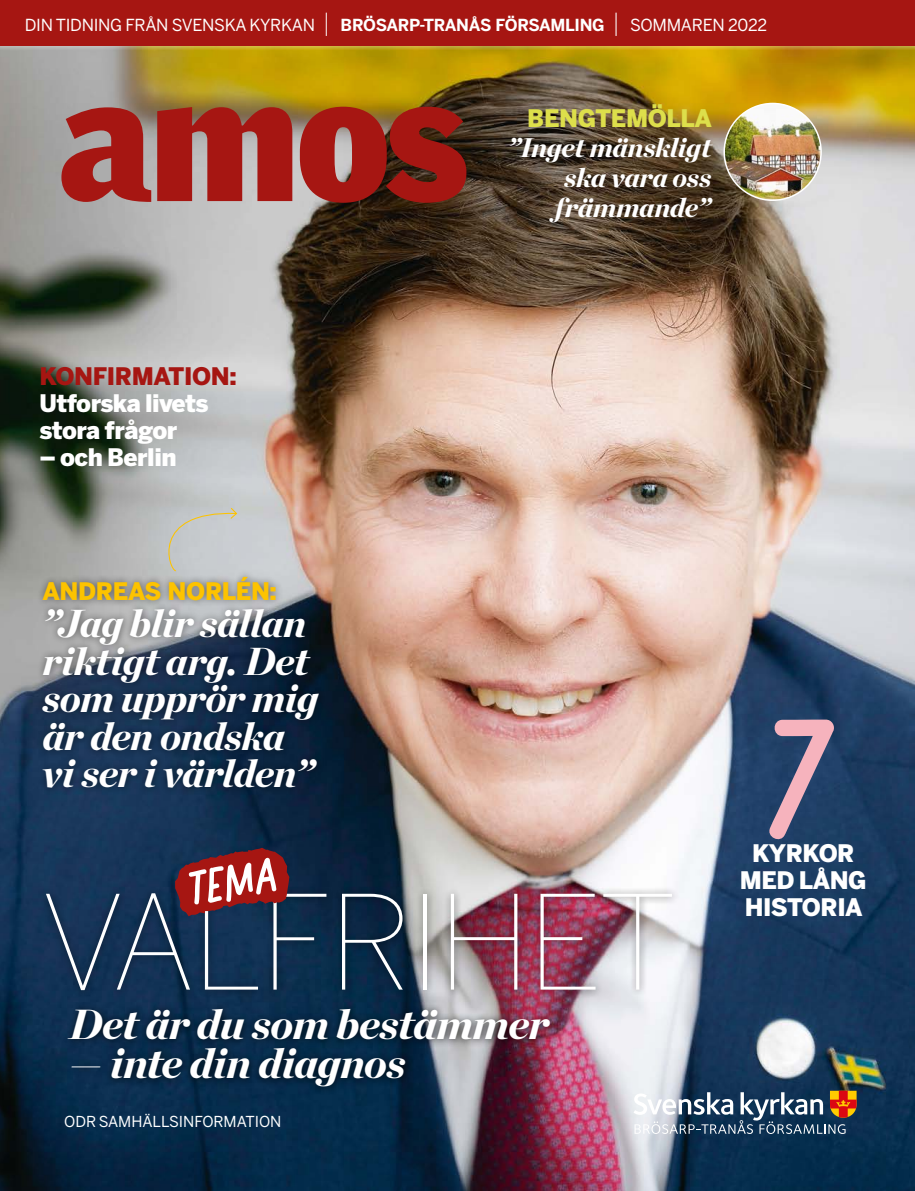
<style>
.page{position:relative;width:915px;height:1191px;background:#fff}
.page>*{position:absolute;margin:0;border:0;box-sizing:border-box;transform-origin:0 0}
.t1{font:163.5px "Post Box";color:#f6b3bd}
.t2{font:100 129.45px "Benton Sans";letter-spacing:-.03em;color:#fff}
.t3{font:45px "Post Box";color:#fff}
.t4{font:italic 900 42px "Chronicle Display";letter-spacing:-.015em;color:#fff}
.t5{font:italic 900 39px/37.5px "Chronicle Display";letter-spacing:-.015em;color:#fff}
.t6{font:italic 900 27px/30px "Chronicle Display";letter-spacing:-.01em;color:#fff;text-align:right}
.t7{font:900 24px/27px "Benton Sans";letter-spacing:-.02em;color:#fff}
.t8{font:900 24px "Benton Sans";letter-spacing:-.015em;color:#fdc300}
.t9{font:900 24px "Benton Sans";letter-spacing:-.015em;color:#a61612}
.t10{font:900 24px "Benton Sans";letter-spacing:-.015em;color:#dddf4b}
.t11{font:16.5px "Benton Sans";letter-spacing:-.02em;color:#fff}
.t12{font:15px "Benton Sans";letter-spacing:-.005em;color:#fff}
.s1{font-weight:300;font-size:24.75px}
.s2{font-weight:700}
</style>
<div class="page">
<img style="left:0;top:46px;width:914px;height:1145px">
<div style="left:36px;top:569px;width:291px;height:227px;background:#000;opacity:.5"></div>
<img style="left:724px;top:103px;width:96px;height:97px;border-radius:47px">
<div style="left:723px;top:103px;width:98px;height:98px;border:2px solid #fff;border-radius:50%"></div>
<svg style="left:149px;top:507px;width:89px;height:65px;background:#c4c7c5"></svg>
<div style="left:0;top:0;width:914px;height:46px;background:#a61612"></div>
<div style="left:40px;top:886px;width:640px;height:112px;background:#000;opacity:.5"></div>
<div style="left:62px;top:1002px;width:496px;height:93px;background:#000;opacity:.75"></div>
<svg style="left:175px;top:847px;width:114px;height:69px;background:#791d24"></svg>
<svg style="left:633px;top:1090px;width:223px;height:44px;background:#6d7987"></svg>
<svg style="left:61px;top:107px;width:90px;height:95px;background:#a64542"></svg>
<svg style="left:157px;top:107px;width:135px;height:94px;background:#a83631"></svg>
<svg style="left:300px;top:107px;width:166px;height:96px;background:#942a21"></svg>
<p class="t11" style="left:25px;top:15px;width:743px">DIN TIDNING FRÅN SVENSKA KYRKAN <span class="s1">|</span> <span class="s2">BRÖSARP-TRANÅS FÖRSAMLING</span> <span class="s1">|</span> SOMMAREN 2022</p>
<p class="t10" style="left:527px;top:104px;width:186px">BENGTEMÖLLA</p>
<p class="t6" style="left:507px;top:130px;width:205px">”Inget mänskligt ska vara oss främmande”</p>
<p class="t9" style="left:39px;top:361px;width:199px">KONFIRMATION:</p>
<p class="t7" style="left:39px;top:389px;width:171px">Utforska livets stora frågor</p>
<p class="t7" style="left:39px;top:443px;width:139px">– och Berlin</p>
<p class="t8" style="left:42px;top:576px;width:236px">ANDREAS NORLÉN:</p>
<p class="t5" style="left:42px;top:601px;width:277px">”Jag blir sällan riktigt arg. Det som upprör mig är den ondska vi ser i världen”</p>
<p class="t3" style="left:185px;top:856px;width:87px;rotate:-9deg">TEMA</p>
<h2 class="t2" style="left:40px;top:865px;width:638px">VALFRIHET</h2>
<p class="t4" style="left:69px;top:988px;width:481px">Det är du som bestämmer</p>
<p class="t4" style="left:69px;top:1027px;width:338px">— inte din diagnos</p>
<p class="t12" style="left:64px;top:1112px;width:219px">ODR SAMHÄLLSINFORMATION</p>
<h1 class="t1" style="left:767px;top:662px;width:73px">7</h1>
<p class="t7" style="left:739px;top:866px;width:128px">MED LÅNG<br>HISTORIA</p>
<p class="t7" style="left:752px;top:839px;width:104px">KYRKOR</p>
</div>
